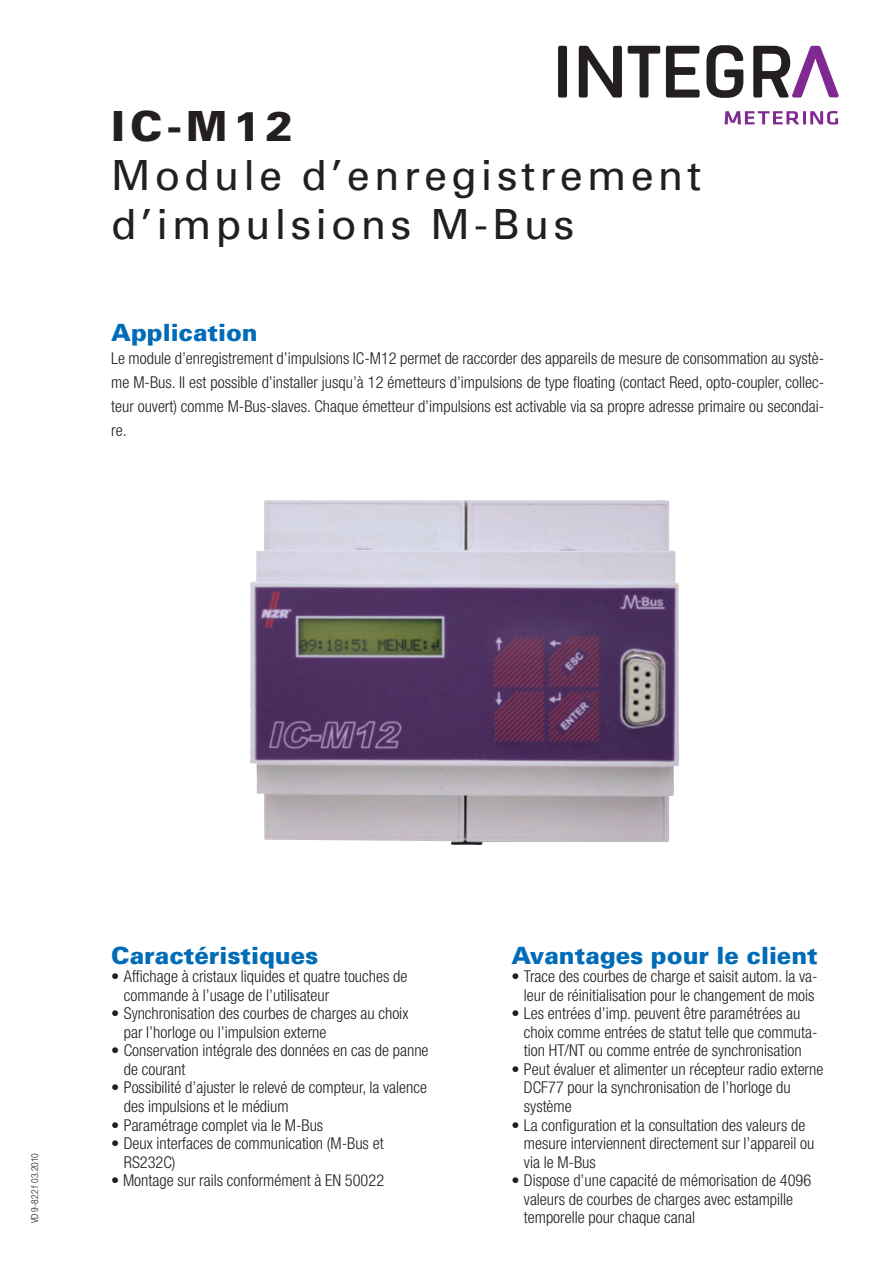
<style>
.page{position:relative;width:893px;height:1263px;background:#fff}
.page>*{position:absolute;margin:0;border:0;box-sizing:border-box;transform-origin:0 0}
.t1{font:41.55px/49.1px "Univers";letter-spacing:.1em;color:#231f20}
.t2{font:900 41.55px "Univers";color:#231f20}
.t3{font:900 23.7px "Univers";color:#006cb7}
.t4{font:300 condensed 16.35px/18.6px "Helvetica Neue";color:#231f20}
.t5{font:300 condensed 9.6px "Helvetica Neue";color:#231f20}
</style>
<div class="page">
<img style="left:250px;top:500px;width:429px;height:345px">
<svg style="left:558px;top:45px;width:280px;height:80px"></svg>
<h1 class="t2" style="left:111px;top:111px;width:184px">IC-M12</h1>
<h1 class="t1" style="left:111px;top:154px;width:591px">Module d’enregistrement d’impulsions M-Bus</h1>
<h2 class="t3" style="left:111px;top:323px;width:148px">Application</h2>
<p class="t4" style="left:111px;top:348px;width:714px;line-height:23.7px;text-align:justify">Le module d’enregistrement d’impulsions IC-M12 permet de raccorder des appareils de mesure de consommation au systè&shy;me M-Bus. Il est possible d’installer jusqu’à 12 émetteurs d’impulsions de type floating (contact Reed, opto-coupler, collec&shy;teur ouvert) comme M-Bus-slaves. Chaque émetteur d’impulsions est activable via sa propre adresse primaire ou secondai&shy;re.</p>
<p class="t5" style="left:31px;top:1223px;width:72px;rotate:-90deg">VD 9-822 f 03.2010</p>
<h2 class="t3" style="left:111px;top:946px;width:209px">Caractéristiques</h2>
<p class="t4" style="left:124px;top:968px;width:285px;text-indent:-13px">• Affichage à cristaux liquides et quatre touches de commande à l’usage de l’utilisateur</p>
<p class="t4" style="left:124px;top:1006px;width:286px;text-indent:-13px">• Synchronisation des courbes de charges au choix par l’horloge ou l’impulsion externe</p>
<p class="t4" style="left:124px;top:1043px;width:306px;text-indent:-13px">• Conservation intégrale des données en cas de panne de courant</p>
<p class="t4" style="left:124px;top:1080px;width:305px;text-indent:-13px">• Possibilité d’ajuster le relevé de compteur, la valence des impulsions et le médium</p>
<p class="t4" style="left:111px;top:1117px;width:214px">• Paramétrage complet via le M-Bus</p>
<p class="t4" style="left:124px;top:1135px;width:261px;text-indent:-13px">• Deux interfaces de communication (M-Bus et<br>RS232C)</p>
<p class="t4" style="left:111px;top:1173px;width:274px">• Montage sur rails conformément à EN 50022</p>
<h2 class="t3" style="left:511px;top:946px;width:308px">Avantages pour le client</h2>
<p class="t4" style="left:511px;top:968px;width:308px;text-align:center">• Trace des courbes de charge et saisit autom. la va&shy;leur de réinitialisation pour le changement de mois</p>
<p class="t4" style="left:524px;top:1006px;width:295px;text-indent:-13px">• Les entrées d’imp. peuvent être paramétrées au choix comme entrées de statut telle que commuta&shy;tion HT/NT ou comme entrée de synchronisation</p>
<p class="t4" style="left:524px;top:1061px;width:301px;text-indent:-13px">• Peut évaluer et alimenter un récepteur radio externe<br>DCF77 pour la synchronisation de l’horloge du système</p>
<p class="t4" style="left:524px;top:1117px;width:292px;text-indent:-13px">• La configuration et la consultation des valeurs de mesure interviennent directement sur l’appareil ou via le M-Bus</p>
<p class="t4" style="left:524px;top:1173px;width:289px;text-indent:-13px">• Dispose d’une capacité de mémorisation de 4096 valeurs de courbes de charges avec estampille temporelle pour chaque canal</p>
</div>
